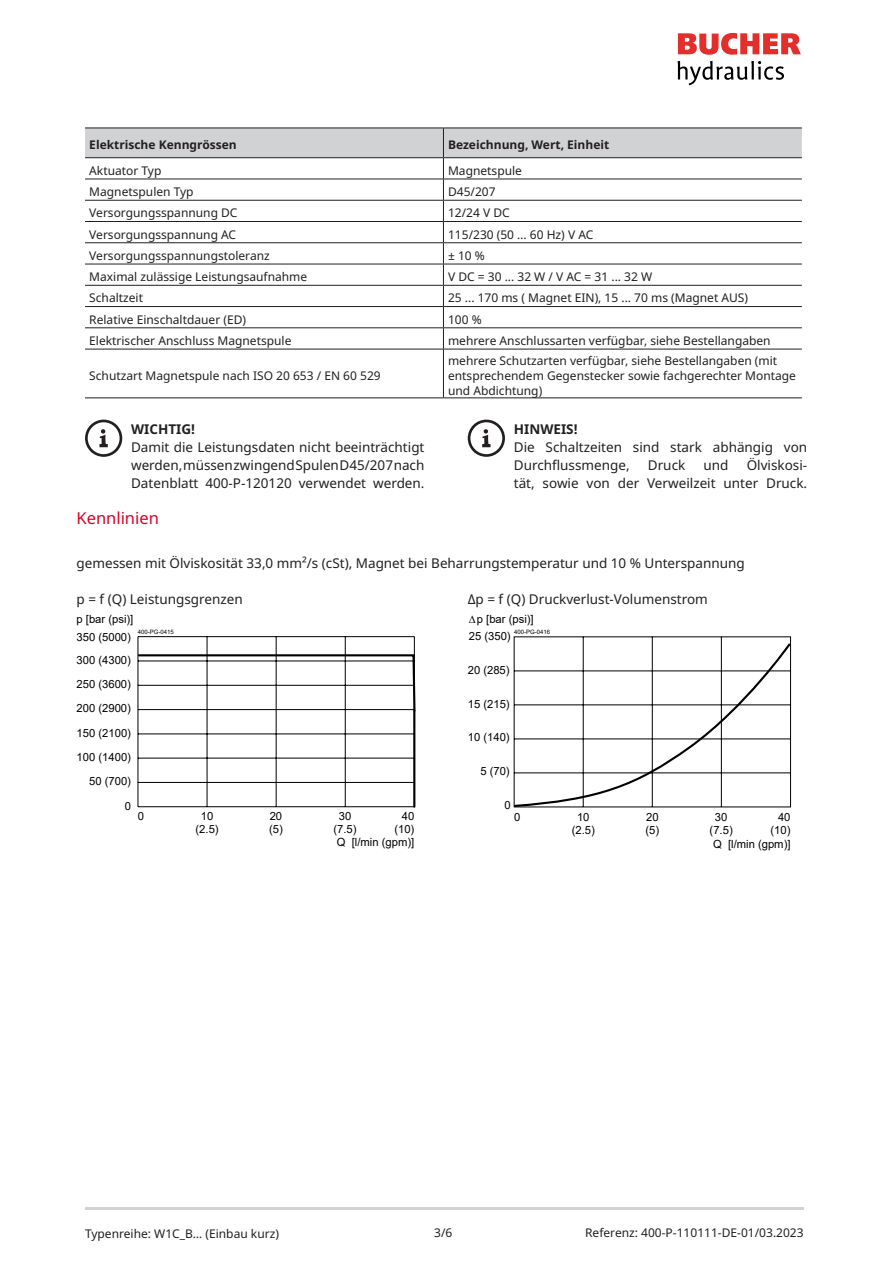
<style>
.page{position:relative;width:893px;height:1263px;background:#fff}
.page>*{position:absolute;margin:0;border:0;box-sizing:border-box;transform-origin:0 0}
.t1{font:16.5px "Noto Sans";color:#dc0023}
.text{font:13.5px/18px "Noto Sans";color:#231f20;text-align:justify}
.picture_H1{font:13.5px "Noto Sans";color:#231f20}
.picture_H1_bold{font:700 13.5px "Noto Sans";color:#231f20}
.table_text{font:12px/15px "Noto Sans";color:#231f20}
.H_1_table{font:700 12px "Noto Sans";color:#231f20}
.reference{font:12px "Noto Sans";color:#231f20}
.date{font:12px "Noto Sans";color:#231f20}
.t2{font:11.25px "Arial";color:#000001}
.t3{font:6px "Arial";color:#000001}
.s1{font-style:inherit}
</style>
<div class="page">
<svg style="left:678px;top:33px;width:123px;height:22px"></svg>
<svg style="left:677px;top:61px;width:107px;height:24px"></svg>
<hr style="left:85px;top:1208px;width:719px;height:2px;background:#d1d2d4">
<hr style="left:443px;top:349px;width:359px;height:1px;background:#231f20">
<hr style="left:443px;top:349px;width:1px;height:48px;background:#231f20">
<hr style="left:443px;top:397px;width:359px;height:1px;background:#231f20">
<svg style="left:85px;top:129px;width:717px;height:220px"></svg>
<hr style="left:85px;top:128px;width:358px;height:1px;background:#231f20">
<hr style="left:443px;top:128px;width:359px;height:1px;background:#231f20">
<hr style="left:85px;top:157px;width:358px;height:1px;background:#231f20">
<hr style="left:443px;top:157px;width:359px;height:1px;background:#231f20">
<hr style="left:85px;top:179px;width:358px;height:1px;background:#231f20">
<hr style="left:85px;top:200px;width:358px;height:1px;background:#231f20">
<hr style="left:85px;top:221px;width:358px;height:1px;background:#231f20">
<hr style="left:85px;top:242px;width:358px;height:1px;background:#231f20">
<hr style="left:85px;top:264px;width:358px;height:1px;background:#231f20">
<hr style="left:85px;top:285px;width:358px;height:1px;background:#231f20">
<hr style="left:85px;top:306px;width:358px;height:1px;background:#231f20">
<hr style="left:85px;top:327px;width:358px;height:1px;background:#231f20">
<hr style="left:85px;top:349px;width:358px;height:1px;background:#231f20">
<hr style="left:85px;top:397px;width:358px;height:1px;background:#231f20">
<svg style="left:85px;top:420px;width:37px;height:37px"></svg>
<svg style="left:468px;top:420px;width:37px;height:37px"></svg>
<hr style="left:413px;top:711px;width:2px;height:96px;background:#000001">
<svg style="left:137px;top:653px;width:277px;height:60px"></svg>
<hr style="left:138px;top:782px;width:276px;height:1px;background:#000001">
<hr style="left:138px;top:758px;width:276px;height:1px;background:#000001">
<hr style="left:138px;top:733px;width:276px;height:1px;background:#000001">
<hr style="left:138px;top:709px;width:276px;height:1px;background:#000001">
<hr style="left:138px;top:685px;width:276px;height:1px;background:#000001">
<hr style="left:138px;top:661px;width:276px;height:1px;background:#000001">
<hr style="left:138px;top:636px;width:276px;height:1px;background:#000001">
<hr style="left:138px;top:806px;width:276px;height:1px;background:#000001">
<hr style="left:138px;top:637px;width:1px;height:170px;background:#000001">
<hr style="left:414px;top:637px;width:1px;height:170px;background:#000001">
<hr style="left:345px;top:637px;width:1px;height:170px;background:#000001">
<hr style="left:276px;top:637px;width:1px;height:170px;background:#000001">
<hr style="left:207px;top:637px;width:1px;height:170px;background:#000001">
<svg style="left:513px;top:636px;width:278px;height:171px"></svg>
<p class="H_1_table" style="left:89px;top:136px;width:149px">Elektrische Kenngrössen</p>
<p class="H_1_table" style="left:448px;top:136px;width:163px">Bezeichnung, Wert, Einheit</p>
<p class="table_text" style="left:89px;top:163px;width:74px">Aktuator Typ</p>
<p class="table_text" style="left:448px;top:163px;width:75px">Magnetspule</p>
<p class="table_text" style="left:89px;top:184px;width:106px">Magnetspulen Typ</p>
<p class="table_text" style="left:448px;top:184px;width:49px">D45/207</p>
<p class="table_text" style="left:89px;top:206px;width:150px">Versorgungsspannung DC</p>
<p class="table_text" style="left:448px;top:206px;width:63px">12/24 V DC</p>
<p class="table_text" style="left:89px;top:227px;width:148px">Versorgungsspannung AC</p>
<p class="table_text" style="left:448px;top:227px;width:147px">115/230 (50 … 60 Hz) V AC</p>
<p class="table_text" style="left:89px;top:248px;width:182px">Versorgungsspannungstoleranz</p>
<p class="table_text" style="left:448px;top:248px;width:38px">± 10 %</p>
<p class="table_text" style="left:89px;top:269px;width:219px">Maximal zulässige Leistungsaufnahme</p>
<p class="table_text" style="left:448px;top:269px;width:206px">V DC = 30 ... 32 W / V AC = 31 ... 32 W</p>
<p class="table_text" style="left:89px;top:291px;width:55px">Schaltzeit</p>
<p class="table_text" style="left:448px;top:291px;width:301px">25 ... 170 ms ( Magnet EIN), 15 ... 70 ms (Magnet AUS)</p>
<p class="table_text" style="left:89px;top:312px;width:158px">Relative Einschaltdauer (ED)</p>
<p class="table_text" style="left:448px;top:312px;width:35px">100 %</p>
<p class="table_text" style="left:89px;top:333px;width:204px">Elektrischer Anschluss Magnetspule</p>
<p class="table_text" style="left:448px;top:333px;width:324px">mehrere Anschlussarten verfügbar, siehe Bestellangaben</p>
<p class="table_text" style="left:89px;top:368px;width:293px">Schutzart Magnetspule nach ISO 20 653 / EN 60 529</p>
<p class="table_text" style="left:448px;top:353px;width:349px">mehrere Schutzarten verfügbar, siehe Bestellangaben (mit entsprechendem Gegenstecker sowie fachgerechter Montage und Abdichtung)</p>
<p class="picture_H1_bold" style="left:131px;top:420px;width:65px">WICHTIG!</p>
<p class="text" style="left:131px;top:438px;width:295px">Damit die Leistungsdaten nicht beeinträchtigt werden, müssen zwingend Spulen D45/207 nach Datenblatt 400-P-120120 verwendet werden.</p>
<p class="picture_H1_bold" style="left:514px;top:420px;width:65px">HINWEIS!</p>
<p class="text" style="left:514px;top:438px;width:295px">Die Schaltzeiten sind stark abhängig von<br>Durchflussmenge,</p>
<p class="text" style="left:514px;top:456px;width:295px;text-align:right">Ölviskosi-<br>tät, sowie von der Verweilzeit unter Druck.</p>
<p class="text" style="left:648px;top:456px;width:39px">Druck</p>
<p class="text" style="left:703px;top:456px;width:26px">und</p>
<h2 class="t1" style="left:77px;top:506px;width:84px">Kennlinien</h2>
<p class="picture_H1" style="left:77px;top:554px;width:670px">gemessen mit Ölviskosität 33,0 mm²/s (cSt), Magnet bei Beharrungstemperatur und 10 % Unterspannung</p>
<p class="picture_H1" style="left:77px;top:590px;width:168px">p = f (Q) Leistungsgrenzen</p>
<p class="picture_H1" style="left:468px;top:590px;width:242px">Δp = f (Q) Druckverlust-Volumenstrom</p>
<p class="t3" style="left:138px;top:628px;width:38px">400-PG-0415</p>
<p class="t2" style="left:469px;top:611px;width:66px"><span class="s1">∆</span>p [bar (psi)]</p>
<p class="t2" style="left:77px;top:611px;width:58px">p [bar (psi)]</p>
<p class="t3" style="left:514px;top:628px;width:38px">400-PG-0416</p>
<p class="t2" style="left:469px;top:628px;width:43px">25 (350)</p>
<p class="t2" style="left:77px;top:629px;width:56px">350 (5000)</p>
<p class="t2" style="left:77px;top:652px;width:56px">300 (4300)</p>
<p class="t2" style="left:77px;top:676px;width:56px">250 (3600)</p>
<p class="t2" style="left:77px;top:700px;width:56px">200 (2900)</p>
<p class="t2" style="left:77px;top:725px;width:56px">150 (2100)</p>
<p class="t2" style="left:77px;top:750px;width:56px">100 (1400)</p>
<p class="t2" style="left:89px;top:774px;width:43px">50 (700)</p>
<p class="t2" style="left:125px;top:799px;width:8px">0</p>
<p class="t2" style="left:138px;top:809px;width:8px">0</p>
<p class="t2" style="left:201px;top:809px;width:14px">10</p>
<p class="t2" style="left:270px;top:809px;width:14px">20</p>
<p class="t2" style="left:339px;top:809px;width:14px">30</p>
<p class="t2" style="left:402px;top:809px;width:14px">40</p>
<p class="t2" style="left:196px;top:821px;width:25px">(2.5)</p>
<p class="t2" style="left:269px;top:821px;width:15px">(5)</p>
<p class="t2" style="left:333px;top:821px;width:25px">(7.5)</p>
<p class="t2" style="left:394px;top:821px;width:22px">(10)</p>
<p class="t2" style="left:337px;top:835px;width:79px">Q [l/min (gpm)]</p>
<p class="t2" style="left:468px;top:662px;width:43px">20 (285)</p>
<p class="t2" style="left:468px;top:696px;width:43px">15 (215)</p>
<p class="t2" style="left:468px;top:729px;width:43px">10 (140)</p>
<p class="t2" style="left:480px;top:763px;width:31px">5 (70)</p>
<p class="t2" style="left:504px;top:798px;width:8px">0</p>
<p class="t2" style="left:514px;top:810px;width:8px">0</p>
<p class="t2" style="left:577px;top:810px;width:14px">10</p>
<p class="t2" style="left:646px;top:810px;width:14px">20</p>
<p class="t2" style="left:715px;top:810px;width:14px">30</p>
<p class="t2" style="left:778px;top:810px;width:14px">40</p>
<p class="t2" style="left:572px;top:822px;width:25px">(2.5)</p>
<p class="t2" style="left:645px;top:822px;width:15px">(5)</p>
<p class="t2" style="left:710px;top:822px;width:25px">(7.5)</p>
<p class="t2" style="left:770px;top:822px;width:22px">(10)</p>
<p class="t2" style="left:713px;top:836px;width:79px">Q [l/min (gpm)]</p>
<p class="date" style="left:85px;top:1225px;width:195px">Typenreihe: W1C_B… (Einbau kurz)</p>
<p class="table_text" style="left:434px;top:1225px;width:20px">3/6</p>
<p class="reference" style="left:585px;top:1224px;width:220px">Referenz: 400-P-110111-DE-01/03.2023</p>
</div>
